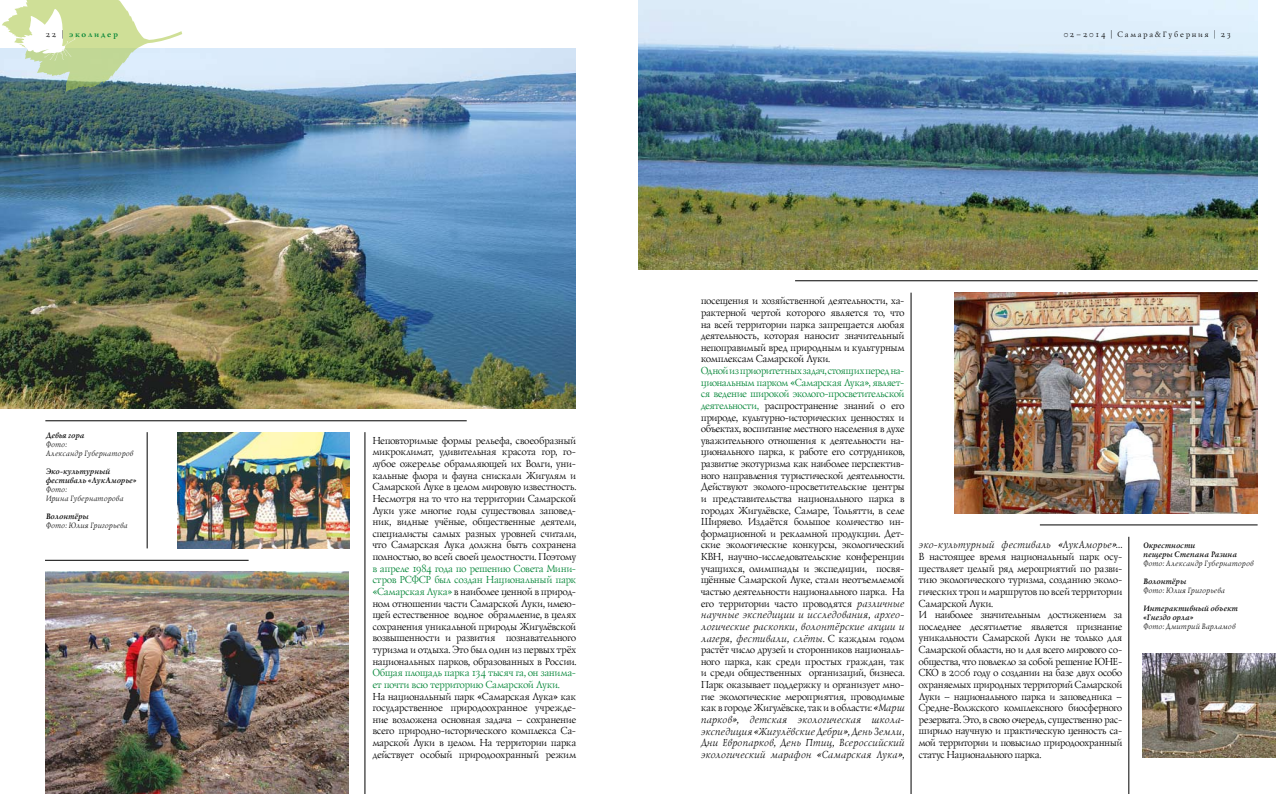
<style>
.page{position:relative;width:1276px;height:794px;background:#fff}
.page>*{position:absolute;margin:0;border:0;box-sizing:border-box;transform-origin:0 0}
.t1{font:10.5px/11.6px "Lazurski Exp Od CTT";letter-spacing:-.01em;color:#000;text-align:justify;scale:.96 1}
.t2{font:10.5px/11.6px "Lazurski Exp Od CTT";color:#008435;scale:.96 1}
.t3{font:italic 8px/9px "Lazurski Exp Od CTT";letter-spacing:.035em;color:#000;scale:.96 1}
.t4{font:italic 700 8px/9px "Lazurski C";letter-spacing:.03em;color:#000;scale:.96 1}
.t5{font:8px "Lazurski Exp Od CTT";letter-spacing:.24em;color:#000}
.t6{font:700 8px "Lazurski C";letter-spacing:.24em;color:#008435}
.s1{font-family:"Lazurski Exp Od CTT";font-weight:400;color:#000}
.s2{color:#008435}
.s3{font-style:italic}
</style>
<div class="page">
<img style="left:0;top:49px;width:575px;height:360px">
<img style="left:1142px;top:653px;width:134px;height:104px">
<img style="left:638px;top:0;width:619px;height:269px">
<img style="left:955px;top:293px;width:302px;height:220px">
<img style="left:45px;top:571px;width:303px;height:223px">
<img style="left:177px;top:432px;width:172px;height:116px">
<svg style="left:2px;top:0;width:180px;height:92px"></svg>
<hr style="left:1128px;top:537px;width:1px;height:257px;background:#000">
<hr style="left:911px;top:293px;width:1px;height:501px;background:#000">
<hr style="left:147px;top:432px;width:1px;height:116px;background:#000">
<hr style="left:365px;top:432px;width:1px;height:362px;background:#000">
<hr style="left:45px;top:420px;width:422px;height:1px;background:#000">
<hr style="left:1040px;top:524px;width:217px;height:1px;background:#000">
<hr style="left:795px;top:280px;width:462px;height:1px;background:#000">
<hr style="left:45px;top:560px;width:204px;height:1px;background:#000">
<p class="t6" style="left:45px;top:29px;width:74px"><span class="s1">22 |</span> эколидер</p>
<p class="t5" style="left:1063px;top:29px;width:169px">02–2014 | Самара&amp;Губерния | 23</p>
<p class="t4" style="left:45px;top:431px;width:42px">Девья гора</p>
<p class="t3" style="left:45px;top:440px;width:93px">Фото:<br>Александр Губернаторов</p>
<p class="t4" style="left:45px;top:467px;width:96px">Эко-культурный фестиваль «ЛукАморье»</p>
<p class="t3" style="left:45px;top:485px;width:82px">Фото:<br>Ирина Губернаторова</p>
<p class="t4" style="left:45px;top:512px;width:46px">Волонтёры</p>
<p class="t3" style="left:45px;top:521px;width:87px">Фото: Юлия Григорьева</p>
<p class="t1" style="left:372px;top:434px;width:214px">Неповторимые формы рельефа, своеобразный микроклимат, удивительная красота гор, го&shy;лубое ожерелье обрамляющей их Волги, уни&shy;кальные флора и фауна снискали Жигулям и Самарской Луке в целом мировую известность.<br>Несмотря на то что на территории Самарской Луки уже многие годы существовал заповед&shy;ник, видные учёные, общественные деятели, специалисты самых разных уровней считали, что Самарская Лука должна быть сохранена полностью, во всей своей целостности. Поэтому</p>
<p class="t1" style="left:372px;top:562px;width:214px"><span class="s2">в апреле 1984 года по решению Совета Мини&shy;стров РСФСР был создан Национальный парк «Самарская Лука»</span> в наиболее ценной в природ&shy;ном отношении части Самарской Луки, имею&shy;щей естественное водное обрамление, в целях сохранения уникальной природы Жигулёвской возвышенности и развития познавательного туризма и отдыха. Это был один из первых трёх национальных парков, образованных в России.</p>
<p class="t2" style="left:372px;top:666px;width:214px">Общая площадь парка 134 тысяч га, он занима&shy;ет почти всю территорию Самарской Луки.</p>
<p class="t1" style="left:372px;top:690px;width:214px">На национальный парк «Самарская Лука» как государственное природоохранное учрежде&shy;ние возложена основная задача – сохранение всего природно-исторического комплекса Са&shy;марской Луки в целом. На территории парка действует особый природоохранный режим</p>
<p class="t1" style="left:700px;top:295px;width:214px">посещения и хозяйственной деятельности, ха&shy;рактерной чертой которого является то, что на всей территории парка запрещается любая деятельность, которая наносит значительный непоправимый вред природным и культурным комплексам Самарской Луки.</p>
<p class="t1" style="left:700px;top:364px;width:214px"><span class="s2">Одной из приоритетных задач, стоящих перед на&shy;циональным парком «Самарская Лука», являет&shy;ся ведение широкой эколого-просветительской деятельности,</span> распространение знаний о его природе, культурно-исторических ценностях и объектах, воспитание местного населения в духе уважительного отношения к деятельности на&shy;ционального парка, к работе его сотрудников, развитие экотуризма как наиболее перспектив&shy;ного направления туристической деятельности.<br>Действуют эколого-просветительские центры и представительства национального парка в городах Жигулёвске, Самаре, Тольятти, в селе Ширяево. Издаётся большое количество ин&shy;формационной и рекламной продукции. Дет&shy;ские экологические конкурсы, экологический КВН, научно-исследовательские конференции учащихся, олимпиады и экспедиции, посвя&shy;щённые Самарской Луке, стали неотъемлемой частью деятельности национального парка. На его территории часто проводятся <span class="s3">различные научные экспедиции и исследования, архео&shy;логические раскопки, волонтёрские акции и лагеря, фестивали, слёты</span>. С каждым годом растёт число друзей и сторонников националь&shy;ного парка, как среди простых граждан, так и среди общественных организаций, бизнеса.<br>Парк оказывает поддержку и организует мно&shy;гие экологические мероприятия, проводимые как в городе Жигулёвске, так и в области: <span class="s3">«Марш парков», детская экологическая школа&shy;экспедиция «Жигулёвские Дебри», День Земли, Дни Европарков, День Птиц, Всероссийский экологический марафон «Самарская Лука»,</span></p>
<p class="t1" style="left:918px;top:539px;width:213px;text-align:left"><span class="s3">эко-культурный фестиваль «ЛукАморье»</span>… В настоящее время национальный парк осу&shy;ществляет целый ряд мероприятий по разви&shy;тию экологического туризма, созданию эколо&shy;гических троп и маршрутов по всей территории Самарской Луки.<br>И наиболее значительным достижением за последнее десятилетие является признание уникальности Самарской Луки не только для Самарской области, но и для всего мирового со&shy;общества, что повлекло за собой решение ЮНЕ-СКО в 2006 году о создании на базе двух особо охраняемых природных территорий Самарской Луки – национального парка и заповедника – Средне-Волжского комплексного биосферного резервата. Это, в свою очередь, существенно рас&shy;ширило научную и практическую ценность са&shy;мой территории и повысило природоохранный статус Национального парка.</p>
<p class="t4" style="left:1142px;top:541px;width:99px">Окрестности<br>пещеры Степана Разина</p>
<p class="t3" style="left:1142px;top:559px;width:116px">Фото: Александр Губернаторов</p>
<p class="t4" style="left:1142px;top:577px;width:46px">Волонтёры</p>
<p class="t3" style="left:1142px;top:586px;width:87px">Фото: Юлия Григорьева</p>
<p class="t4" style="left:1142px;top:604px;width:100px">Интерактивный объект «Гнездо орла»</p>
<p class="t3" style="left:1142px;top:622px;width:98px">Фото: Дмитрий Варламов</p>
</div>
